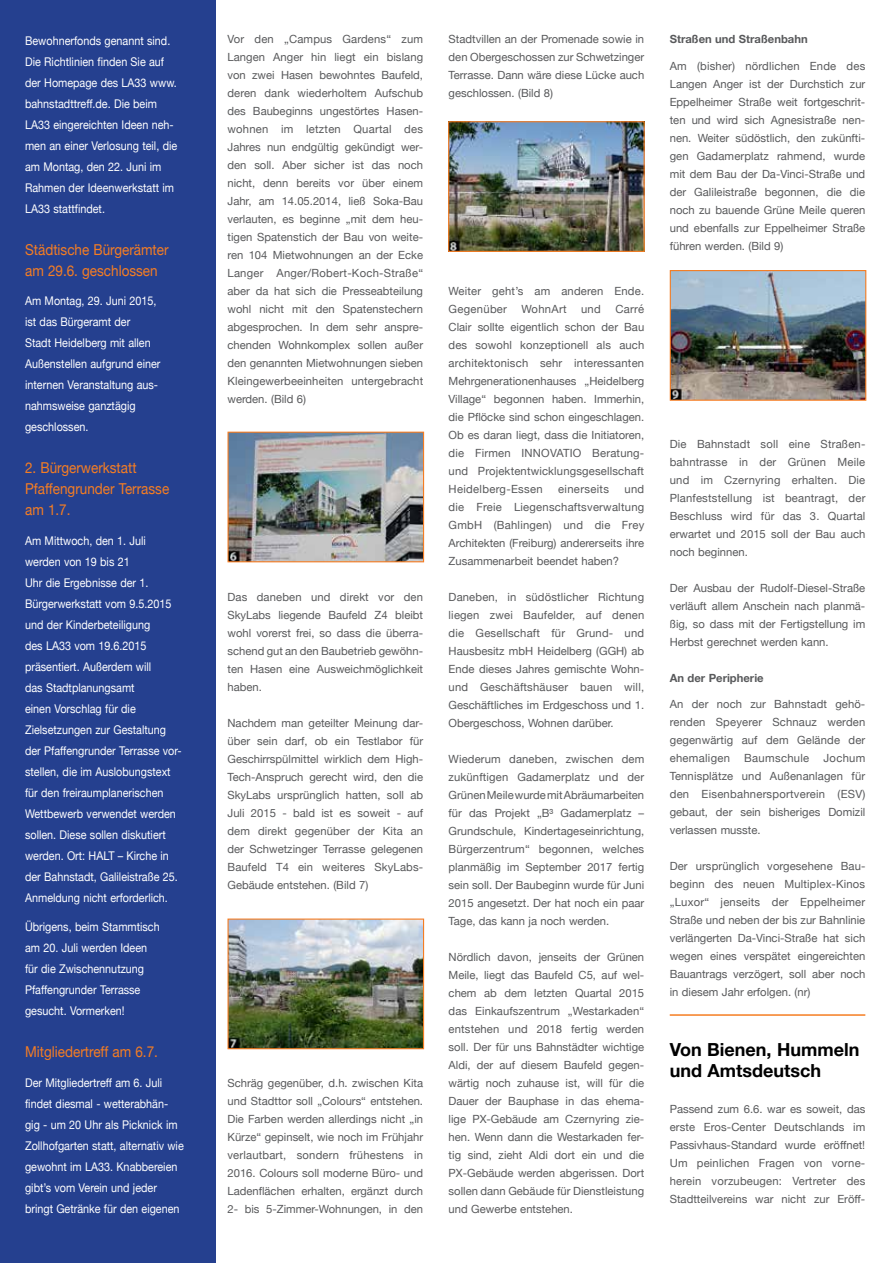
<style>
.page{position:relative;width:893px;height:1263px;background:#fff}
.page>*{position:absolute;margin:0;border:0;box-sizing:border-box;transform-origin:0 0}
.t1{font:700 18px/21px "Helvetica Neue";color:#000}
.t2{font:15px/21px "Helvetica Neue";color:#f57d23;scale:.9 1}
.t3{font:12px/21px "Helvetica Neue";color:#fff;scale:.9 1}
.t4{font:11.25px/18px "Helvetica Neue";color:#58595b;text-align:justify}
.t5{font:700 11.25px "Helvetica Neue";color:#58595b}
.t6{font:11.25px/18px "Helvetica Neue";letter-spacing:.02em;color:#58595b}
.t7{font:11.25px "Helvetica Neue";letter-spacing:.025em;color:#58595b}
.t8{font:11.25px "Helvetica Neue";letter-spacing:.03em;color:#58595b}
</style>
<div class="page">
<div style="left:0;top:0;width:216px;height:1263px;background:#25408f"></div>
<img style="left:672px;top:272px;width:192px;height:127px">
<div style="left:670px;top:270px;width:196px;height:131px;border:1px solid #f57d23"></div>
<img style="left:229px;top:434px;width:193px;height:126px">
<div style="left:227px;top:432px;width:197px;height:130px;border:1px solid #f57d23"></div>
<img style="left:229px;top:920px;width:193px;height:127px">
<div style="left:227px;top:918px;width:197px;height:131px;border:1px solid #f57d23"></div>
<img style="left:450px;top:123px;width:193px;height:127px">
<div style="left:448px;top:121px;width:197px;height:131px;border:1px solid #f57d23"></div>
<hr style="left:670px;top:1014px;width:195px;height:2px;background:#f57d23">
<p class="t3" style="left:25px;top:31px;width:171px">Bewohnerfonds genannt sind.<br>Die Richtlinien finden Sie auf der Homepage des LA33 www. bahnstadttreff.de. Die beim<br>LA33 eingereichten Ideen neh&shy;men an einer Verlosung teil, die am Montag, den 22. Juni im<br>Rahmen der Ideenwerkstatt im<br>LA33 stattfindet.</p>
<h2 class="t2" style="left:25px;top:240px;width:161px">Städtische Bürgerämter am 29.6. geschlossen</h2>
<p class="t3" style="left:25px;top:291px;width:152px">Am Montag, 29. Juni 2015, ist das Bürgeramt der<br>Stadt Heidelberg mit allen<br>Außenstellen aufgrund einer internen Veranstaltung aus&shy;nahmsweise ganztägig geschlossen.</p>
<h2 class="t2" style="left:25px;top:458px;width:162px">2. Bürgerwerkstatt<br>Pfaffengrunder Terrasse am 1.7.</h2>
<p class="t3" style="left:25px;top:531px;width:175px">Am Mittwoch, den 1. Juli werden von 19 bis 21<br>Uhr die Ergebnisse der 1.<br>Bürgerwerkstatt vom 9.5.2015 und der Kinderbeteiligung<br>des LA33 vom 19.6.2015 präsentiert. Außerdem will<br>das Stadtplanungsamt<br>einen Vorschlag für die<br>Zielsetzungen zur Gestaltung der Pfaffengrunder Terrasse vor&shy;stellen, die im Auslobungstext für den freiraumplanerischen<br>Wettbewerb verwendet werden sollen. Diese sollen diskutiert werden. Ort: HALT – Kirche in der Bahnstadt, Galileistraße 25.<br>Anmeldung nicht erforderlich.</p>
<p class="t3" style="left:25px;top:917px;width:151px">Übrigens, beim Stammtisch am 20. Juli werden Ideen für die Zwischennutzung<br>Pfaffengrunder Terrasse gesucht. Vormerken!</p>
<h2 class="t2" style="left:25px;top:1042px;width:149px">Mitgliedertreff am 6.7.</h2>
<p class="t3" style="left:25px;top:1073px;width:178px">Der Mitgliedertreff am 6. Juli findet diesmal - wetterabhän&shy;gig - um 20 Uhr als Picknick im<br>Zollhofgarten statt, alternativ wie gewohnt im LA33. Knabbereien gibt’s vom Verein und jeder bringt Getränke für den eigenen</p>
<p class="t4" style="left:227px;top:31px;width:197px">Vor den „Campus Gardens“ zum Langen Anger hin liegt ein bislang von zwei Hasen bewohntes Baufeld, deren dank wiederholtem Aufschub des Baubeginns ungestörtes Hasen&shy;wohnen im letzten Quartal des Jahres nun endgültig gekündigt wer&shy;den soll. Aber sicher ist das noch nicht, denn bereits vor über einem Jahr, am 14.05.2014, ließ Soka-Bau verlauten, es beginne „mit dem heu&shy;tigen Spatenstich der Bau von weite&shy;ren 104 Mietwohnungen an der Ecke Langer Anger/Robert-Koch-Straße“ aber da hat sich die Presseabteilung wohl nicht mit den Spatenstechern abgesprochen. In dem sehr anspre&shy;chenden Wohnkomplex sollen außer den genannten Mietwohnungen sieben Kleingewerbeeinheiten untergebracht werden. (Bild 6)</p>
<p class="t4" style="left:227px;top:589px;width:197px">Das daneben und direkt vor den SkyLabs liegende Baufeld Z4 bleibt wohl vorerst frei, so dass die überra&shy;schend gut an den Baubetrieb gewöhn&shy;ten Hasen eine Ausweichmöglichkeit haben.</p>
<p class="t4" style="left:227px;top:715px;width:197px">Nachdem man geteilter Meinung dar&shy;über sein darf, ob ein Testlabor für Geschirrspülmittel wirklich dem High-Tech-Anspruch gerecht wird, den die SkyLabs ursprünglich hatten, soll ab Juli 2015 - bald ist es soweit - auf dem direkt gegenüber der Kita an der Schwetzinger Terrasse gelegenen Baufeld T4 ein weiteres SkyLabs-Gebäude entstehen. (Bild 7)</p>
<p class="t4" style="left:227px;top:1075px;width:197px">Schräg gegenüber, d.h. zwischen Kita und Stadttor soll „Colours“ entstehen.<br>Die Farben werden allerdings nicht „in Kürze“ gepinselt, wie noch im Frühjahr verlautbart, sondern frühestens in 2016. Colours soll moderne Büro- und Ladenflächen erhalten, ergänzt durch 2- bis 5-Zimmer-Wohnungen, in den</p>
<p class="t4" style="left:449px;top:31px;width:197px">Stadtvillen an der Promenade sowie in den Obergeschossen zur Schwetzinger Terrasse. Dann wäre diese Lücke auch geschlossen. (Bild 8)</p>
<p class="t6" style="left:449px;top:283px;width:197px">Weiter geht’s am anderen Ende.<br>Gegenüber</p>
<p class="t4" style="left:449px;top:301px;width:197px;text-indent:167px">Carré Clair sollte eigentlich schon der Bau des sowohl konzeptionell als auch architektonisch sehr interessanten Mehrgenerationenhauses „Heidelberg Village“ begonnen haben. Immerhin, die Pflöcke sind schon eingeschlagen.<br>Ob es daran liegt, dass die Initiatoren, die Firmen INNOVATIO Beratung&shy;und Projektentwicklungsgesellschaft Heidelberg-Essen</p>
<p class="t7" style="left:521px;top:301px;width:47px">WohnArt</p>
<p class="t4" style="left:581px;top:301px;width:21px">und</p>
<p class="t4" style="left:449px;top:481px;width:197px;text-indent:176px">und die Freie Liegenschaftsverwaltung GmbH (Bahlingen) und die Frey Architekten (Freiburg) andererseits ihre Zusammenarbeit beendet haben?</p>
<p class="t4" style="left:449px;top:589px;width:197px">Daneben, in südöstlicher Richtung liegen zwei Baufelder, auf denen die Gesellschaft für Grund- und Hausbesitz mbH Heidelberg (GGH) ab Ende dieses Jahres gemischte Wohn&shy;und Geschäftshäuser bauen will, Geschäftliches im Erdgeschoss und 1.<br>Obergeschoss, Wohnen darüber.</p>
<p class="t4" style="left:449px;top:751px;width:197px">Wiederum daneben, zwischen dem zukünftigen Gadamerplatz und der Grünen Meile wurde mit Abräumarbeiten für das Projekt „B³ Gadamerplatz – Grundschule, Kindertageseinrichtung, Bürgerzentrum“ begonnen, welches planmäßig im September 2017 fertig sein soll. Der Baubeginn wurde für Juni 2015 angesetzt. Der hat noch ein paar Tage, das kann ja noch werden.</p>
<p class="t4" style="left:449px;top:949px;width:197px">Nördlich davon, jenseits der Grünen Meile, liegt das Baufeld C5, auf wel&shy;chem ab dem letzten Quartal 2015 das Einkaufszentrum „Westarkaden“ entstehen und 2018 fertig werden soll. Der für uns Bahnstädter wichtige Aldi, der auf diesem Baufeld gegen&shy;wärtig noch zuhause ist, will für die Dauer der Bauphase in das ehema&shy;lige PX-Gebäude am Czernyring zie&shy;hen. Wenn dann die Westarkaden fer&shy;tig sind, zieht Aldi dort ein und die PX-Gebäude werden abgerissen. Dort sollen dann Gebäude für Dienstleistung und Gewerbe entstehen.</p>
<p class="t8" style="left:558px;top:481px;width:52px">einerseits</p>
<p class="t5" style="left:670px;top:30px;width:139px">Straßen und Straßenbahn</p>
<p class="t4" style="left:670px;top:57px;width:197px">Am (bisher) nördlichen Ende des Langen Anger ist der Durchstich zur Eppelheimer Straße weit fortgeschrit&shy;ten und wird sich Agnesistraße nen&shy;nen. Weiter südöstlich, den zukünfti&shy;gen Gadamerplatz rahmend, wurde mit dem Bau der Da-Vinci-Straße und der Galileistraße begonnen, die die noch zu bauende Grüne Meile queren und ebenfalls zur Eppelheimer Straße führen werden. (Bild 9)</p>
<p class="t4" style="left:670px;top:435px;width:197px">Die Bahnstadt soll eine Straßen&shy;bahntrasse in der Grünen Meile und im Czernyring erhalten. Die Planfeststellung ist beantragt, der Beschluss wird für das 3. Quartal erwartet und 2015 soll der Bau auch noch beginnen.</p>
<p class="t4" style="left:670px;top:579px;width:197px">Der Ausbau der Rudolf-Diesel-Straße verläuft allem Anschein nach planmä&shy;ßig, so dass mit der Fertigstellung im Herbst gerechnet werden kann.</p>
<p class="t5" style="left:670px;top:669px;width:95px">An der Peripherie</p>
<p class="t4" style="left:670px;top:696px;width:197px">An der noch zur Bahnstadt gehö&shy;renden Speyerer Schnauz werden gegenwärtig auf dem Gelände der ehemaligen</p>
<p class="t4" style="left:670px;top:750px;width:197px;text-indent:154px">Jochum Tennisplätze und Außenanlagen für den Eisenbahnersportverein (ESV) gebaut, der sein bisheriges Domizil verlassen musste.</p>
<p class="t4" style="left:670px;top:858px;width:197px">Der ursprünglich vorgesehene Bau&shy;beginn des neuen Multiplex-Kinos „Luxor“ jenseits der Eppelheimer Straße und neben der bis zur Bahnlinie verlängerten Da-Vinci-Straße hat sich wegen eines verspätet eingereichten Bauantrags verzögert, soll aber noch in diesem Jahr erfolgen. (nr)</p>
<p class="t7" style="left:744px;top:750px;width:66px">Baumschule</p>
<h1 class="t1" style="left:670px;top:1040px;width:191px">Von Bienen, Hummeln und Amtsdeutsch</h1>
<p class="t4" style="left:670px;top:1101px;width:197px">Passend zum 6.6. war es soweit, das erste Eros-Center Deutschlands im Passivhaus-Standard wurde eröffnet!<br>Um peinlichen Fragen von vorne&shy;herein vorzubeugen: Vertreter des Stadtteilvereins war nicht zur Eröff-</p>
</div>
